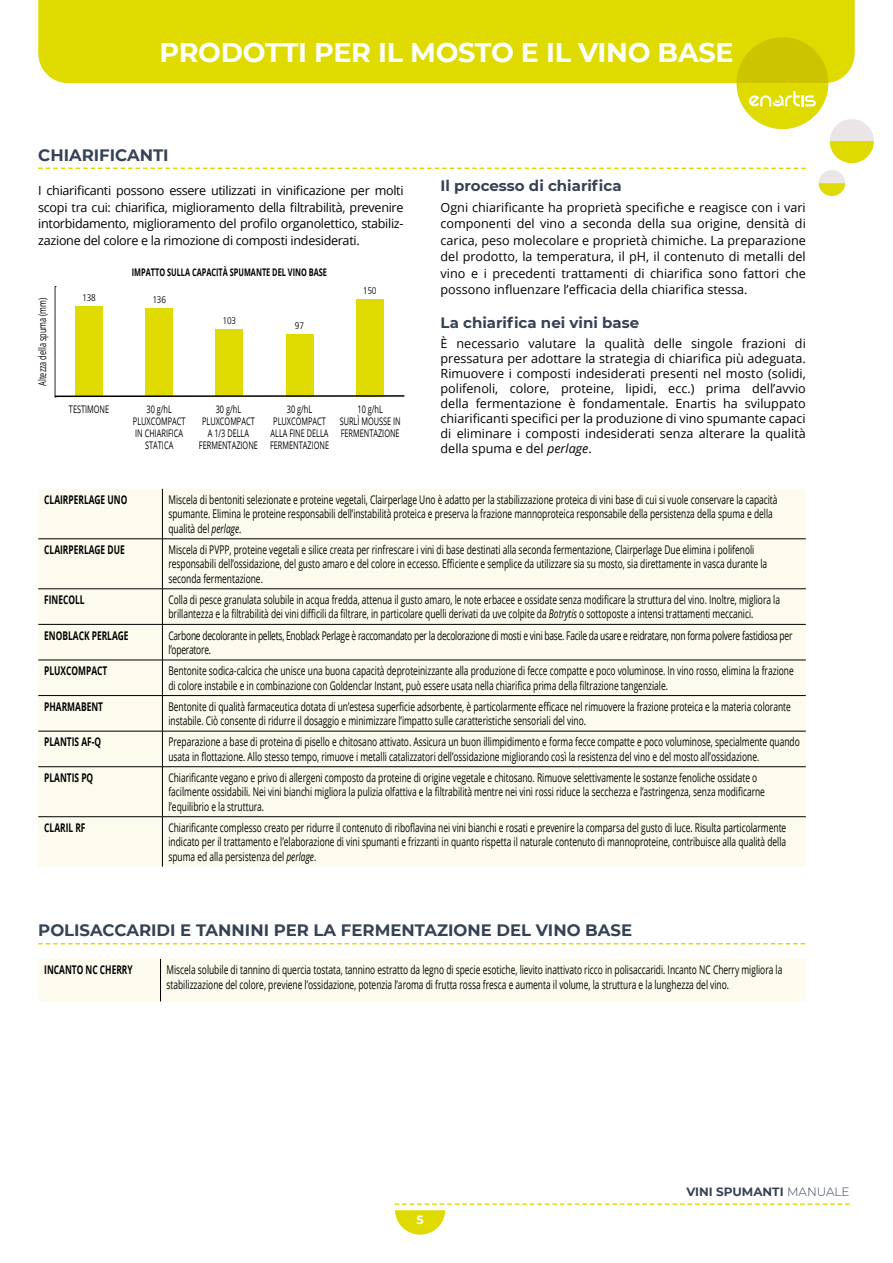
<style>
.page{position:relative;width:893px;height:1263px;background:#fff}
.page>*{position:absolute;margin:0;border:0;box-sizing:border-box;transform-origin:0 0}
.t1{font:700 27px "Montserrat";letter-spacing:-.01em;color:#fff}
.t2{font:700 16.5px "Montserrat";color:#364255}
.t3{font:700 15px "Montserrat";color:#364255}
.t4{font:12.6px/16.5px "Open Sans";color:#000;text-align:justify}
.t5{font:12px/14.4px "Open Sans";color:#000;scale:.7 1}
.t6{font:12px/14.4px "Open Sans";letter-spacing:-.025em;color:#000;scale:.7 1}
.t7{font:700 12px "Open Sans";color:#000;scale:.7 1}
.t8{font:700 12px "Montserrat";color:#364255}
.t9{font:700 12px "Montserrat";color:#fff}
.t10{font:10.5px/12px "Open Sans";color:#000;text-align:center;scale:.7 1}
.t11{font:700 10.5px "Open Sans";color:#000;scale:.7 1}
.t12{font:300 condensed 9.75px "Frutiger LT Std";letter-spacing:-.015em;color:#000}
.s1{font-style:italic}
.s2{font-weight:300}
</style>
<div class="page">
<div style="left:38px;top:489px;width:768px;height:378px;background:#fcfbed"></div>
<hr style="left:38px;top:538px;width:124px;height:1px;background:#000">
<hr style="left:162px;top:538px;width:644px;height:1px;background:#000">
<hr style="left:38px;top:588px;width:124px;height:1px;background:#000">
<hr style="left:162px;top:588px;width:644px;height:1px;background:#000">
<hr style="left:162px;top:489px;width:1px;height:50px;background:#000">
<hr style="left:162px;top:539px;width:1px;height:50px;background:#000">
<hr style="left:162px;top:589px;width:1px;height:35px;background:#000">
<hr style="left:162px;top:624px;width:1px;height:36px;background:#000">
<hr style="left:162px;top:660px;width:1px;height:35px;background:#000">
<hr style="left:162px;top:696px;width:1px;height:35px;background:#000">
<hr style="left:162px;top:731px;width:1px;height:35px;background:#000">
<hr style="left:162px;top:767px;width:1px;height:49px;background:#000">
<hr style="left:162px;top:817px;width:1px;height:50px;background:#000">
<hr style="left:38px;top:624px;width:124px;height:1px;background:#000">
<hr style="left:162px;top:624px;width:644px;height:1px;background:#000">
<hr style="left:38px;top:660px;width:124px;height:1px;background:#000">
<hr style="left:162px;top:660px;width:644px;height:1px;background:#000">
<hr style="left:38px;top:695px;width:124px;height:1px;background:#000">
<hr style="left:162px;top:695px;width:644px;height:1px;background:#000">
<hr style="left:38px;top:731px;width:124px;height:1px;background:#000">
<hr style="left:162px;top:731px;width:644px;height:1px;background:#000">
<hr style="left:38px;top:766px;width:124px;height:1px;background:#000">
<hr style="left:162px;top:766px;width:644px;height:1px;background:#000">
<hr style="left:38px;top:816px;width:124px;height:1px;background:#000">
<hr style="left:162px;top:816px;width:644px;height:1px;background:#000">
<svg style="left:38px;top:168px;width:768px;height:1px"></svg>
<svg style="left:38px;top:943px;width:767px;height:1px"></svg>
<div style="left:38px;top:959px;width:768px;height:42px;background:#fcfbed"></div>
<hr style="left:160px;top:959px;width:1px;height:42px;background:#000">
<div style="left:146px;top:308px;width:27px;height:88px;background:#dfdb00"></div>
<div style="left:216px;top:329px;width:27px;height:67px;background:#dfdb00"></div>
<div style="left:286px;top:334px;width:27px;height:62px;background:#dfdb00"></div>
<div style="left:356px;top:299px;width:27px;height:97px;background:#dfdb00"></div>
<div style="left:75px;top:307px;width:28px;height:89px;background:#dfdb00"></div>
<svg style="left:55px;top:286px;width:1px;height:112px"></svg>
<hr style="left:55px;top:395px;width:349px;height:2px;background:#000">
<svg style="left:395px;top:1203px;width:455px;height:32px"></svg>
<div style="left:38px;top:0;width:817px;height:83px;background:#dfdb00"></div>
<div style="left:736px;top:37px;width:92px;height:92px;background:#cdc400;border-radius:50%"></div>
<svg style="left:819px;top:170px;width:26px;height:26px"></svg>
<div style="left:830px;top:119px;width:44px;height:44px;background:#ebe5e5;border-radius:50%"></div>
<svg style="left:830px;top:141px;width:44px;height:22px"></svg>
<svg style="left:736px;top:83px;width:92px;height:46px"></svg>
<h1 class="t1" style="left:159px;top:33px;width:575px">PRODOTTI PER IL MOSTO E IL VINO BASE</h1>
<h2 class="t2" style="left:38px;top:143px;width:132px">CHIARIFICANTI</h2>
<p class="t4" style="left:38px;top:182px;width:367px">I chiarificanti possono essere utilizzati in vinificazione per molti scopi tra cui: chiarifica, miglioramento della filtrabilità, prevenire intorbidamento, miglioramento del profilo organolettico, stabiliz&shy;zazione del colore e la rimozione di composti indesiderati.</p>
<p class="t10" style="left:36px;top:386px;width:127px;rotate:-90deg">Altezza della spuma (mm)</p>
<p class="t12" style="left:82px;top:292px;width:15px">138</p>
<p class="t10" style="left:69px;top:403px;width:59px">TESTIMONE</p>
<p class="t11" style="left:132px;top:265px;width:280px">IMPATTO SULLA CAPACITÀ SPUMANTE DEL VINO BASE</p>
<p class="t12" style="left:152px;top:294px;width:15px">136</p>
<p class="t12" style="left:223px;top:315px;width:15px">103</p>
<p class="t12" style="left:295px;top:320px;width:11px">97</p>
<p class="t12" style="left:363px;top:285px;width:15px">150</p>
<p class="t10" style="left:133px;top:403px;width:77px">30 g/hL<br>PLUXCOMPACT<br>IN CHIARIFICA<br>STATICA</p>
<p class="t10" style="left:199px;top:403px;width:86px">30 g/hL<br>PLUXCOMPACT<br>A 1/3 DELLA<br>FERMENTAZIONE</p>
<p class="t10" style="left:270px;top:403px;width:86px">30 g/hL<br>PLUXCOMPACT<br>ALLA FINE DELLA<br>FERMENTAZIONE</p>
<p class="t10" style="left:340px;top:403px;width:89px">10 g/hL<br>SURLÌ MOUSSE IN<br>FERMENTAZIONE</p>
<p class="t3" style="left:441px;top:175px;width:183px">Il processo di chiarifica</p>
<p class="t4" style="left:441px;top:198px;width:367px">Ogni chiarificante ha proprietà specifiche e reagisce con i vari componenti del vino a seconda della sua origine, densità di carica, peso molecolare e proprietà chimiche. La preparazione del prodotto, la temperatura, il pH, il contenuto di metalli del vino e i precedenti trattamenti di chiarifica sono fattori che possono influenzare l’efficacia della chiarifica stessa.</p>
<p class="t3" style="left:441px;top:312px;width:200px">La chiarifica nei vini base</p>
<p class="t4" style="left:441px;top:335px;width:367px;line-height:15px">È necessario valutare la qualità delle singole frazioni di pressatura per adottare la strategia di chiarifica più adeguata.<br>Rimuovere i composti indesiderati presenti nel mosto (solidi, polifenoli, colore, proteine, lipidi, ecc.) prima dell’avvio della fermentazione è fondamentale. Enartis ha sviluppato chiarificanti specifici per la produzione di vino spumante capaci di eliminare i composti indesiderati senza alterare la qualità della spuma e del <span class="s1">perlage</span>.</p>
<p class="t7" style="left:44px;top:491px;width:120px">CLAIRPERLAGE UNO</p>
<p class="t5" style="left:168px;top:492px;width:872px">Miscela di bentoniti selezionate e proteine vegetali, Clairperlage Uno è adatto per la stabilizzazione proteica di vini base di cui si vuole conservare la capacità spumante. Elimina le proteine responsabili dell’instabilità proteica e preserva la frazione mannoproteica responsabile della persistenza della spuma e della qualità del <span class="s1">perlage</span>.</p>
<p class="t7" style="left:44px;top:541px;width:117px">CLAIRPERLAGE DUE</p>
<p class="t5" style="left:168px;top:542px;width:857px">Miscela di PVPP, proteine vegetali e silice creata per rinfrescare i vini di base destinati alla seconda fermentazione, Clairperlage Due elimina i polifenoli responsabili dell’ossidazione, del gusto amaro e del colore in eccesso. Efficiente e semplice da utilizzare sia su mosto, sia direttamente in vasca durante la seconda fermentazione.</p>
<p class="t7" style="left:44px;top:591px;width:59px">FINECOLL</p>
<p class="t5" style="left:168px;top:592px;width:875px">Colla di pesce granulata solubile in acqua fredda, attenua il gusto amaro, le note erbacee e ossidate senza modificare la struttura del vino. Inoltre, migliora la brillantezza e la filtrabilità dei vini difficili da filtrare, in particolare quelli derivati da uve colpite da <span class="s1">Botrytis</span> o sottoposte a intensi trattamenti meccanici.</p>
<p class="t7" style="left:44px;top:627px;width:122px">ENOBLACK PERLAGE</p>
<p class="t6" style="left:168px;top:628px;width:893px">Carbone decolorante in pellets, Enoblack Perlage è raccomandato per la decolorazione di mosti e vini base. Facile da usare e reidratare, non forma polvere fastidiosa per l’operatore.</p>
<p class="t7" style="left:44px;top:662px;width:92px">PLUXCOMPACT</p>
<p class="t5" style="left:168px;top:663px;width:895px">Bentonite sodica-calcica che unisce una buona capacità deproteinizzante alla produzione di fecce compatte e poco voluminose. In vino rosso, elimina la frazione di colore instabile e in combinazione con Goldenclar Instant, può essere usata nella chiarifica prima della filtrazione tangenziale.</p>
<p class="t7" style="left:44px;top:698px;width:85px">PHARMABENT</p>
<p class="t5" style="left:168px;top:699px;width:891px">Bentonite di qualità farmaceutica dotata di un’estesa superficie adsorbente, è particolarmente efficace nel rimuovere la frazione proteica e la materia colorante instabile. Ciò consente di ridurre il dosaggio e minimizzare l’impatto sulle caratteristiche sensoriali del vino.</p>
<p class="t7" style="left:44px;top:733px;width:83px">PLANTIS AF-Q</p>
<p class="t5" style="left:168px;top:734px;width:903px">Preparazione a base di proteina di pisello e chitosano attivato. Assicura un buon illimpidimento e forma fecce compatte e poco voluminose, specialmente quando usata in flottazione. Allo stesso tempo, rimuove i metalli catalizzatori dell’ossidazione migliorando così la resistenza del vino e del mosto all’ossidazione.</p>
<p class="t7" style="left:44px;top:769px;width:72px">PLANTIS PQ</p>
<p class="t5" style="left:168px;top:770px;width:854px">Chiarificante vegano e privo di allergeni composto da proteine di origine vegetale e chitosano. Rimuove selettivamente le sostanze fenoliche ossidate o facilmente ossidabili. Nei vini bianchi migliora la pulizia olfattiva e la filtrabilità mentre nei vini rossi riduce la secchezza e l’astringenza, senza modificarne l’equilibrio e la struttura.</p>
<p class="t7" style="left:44px;top:819px;width:61px">CLARIL RF</p>
<p class="t5" style="left:168px;top:820px;width:884px;text-align:justify">Chiarificante complesso creato per ridurre il contenuto di riboflavina nei vini bianchi e rosati e prevenire la comparsa del gusto di luce. Risulta particolarmente indicato per il trattamento e l’elaborazione di vini spumanti e frizzanti in quanto rispetta il naturale contenuto di mannoproteine, contribuisce alla qualità della spuma ed alla persistenza del <span class="s1">perlage</span>.</p>
<h2 class="t2" style="left:38px;top:918px;width:595px">POLISACCARIDI E TANNINI PER LA FERMENTAZIONE DEL VINO BASE</h2>
<p class="t7" style="left:44px;top:961px;width:128px">INCANTO NC CHERRY</p>
<p class="t5" style="left:167px;top:962px;width:881px">Miscela solubile di tannino di quercia tostata, tannino estratto da legno di specie esotiche, lievito inattivato ricco in polisaccaridi. Incanto NC Cherry migliora la stabilizzazione del colore, previene l’ossidazione, potenzia l’aroma di frutta rossa fresca e aumenta il volume, la struttura e la lunghezza del vino.</p>
<p class="t9" style="left:417px;top:1211px;width:9px">5</p>
<p class="t8" style="left:686px;top:1183px;width:165px">VINI SPUMANTI <span class="s2">MANUALE</span></p>
</div>
